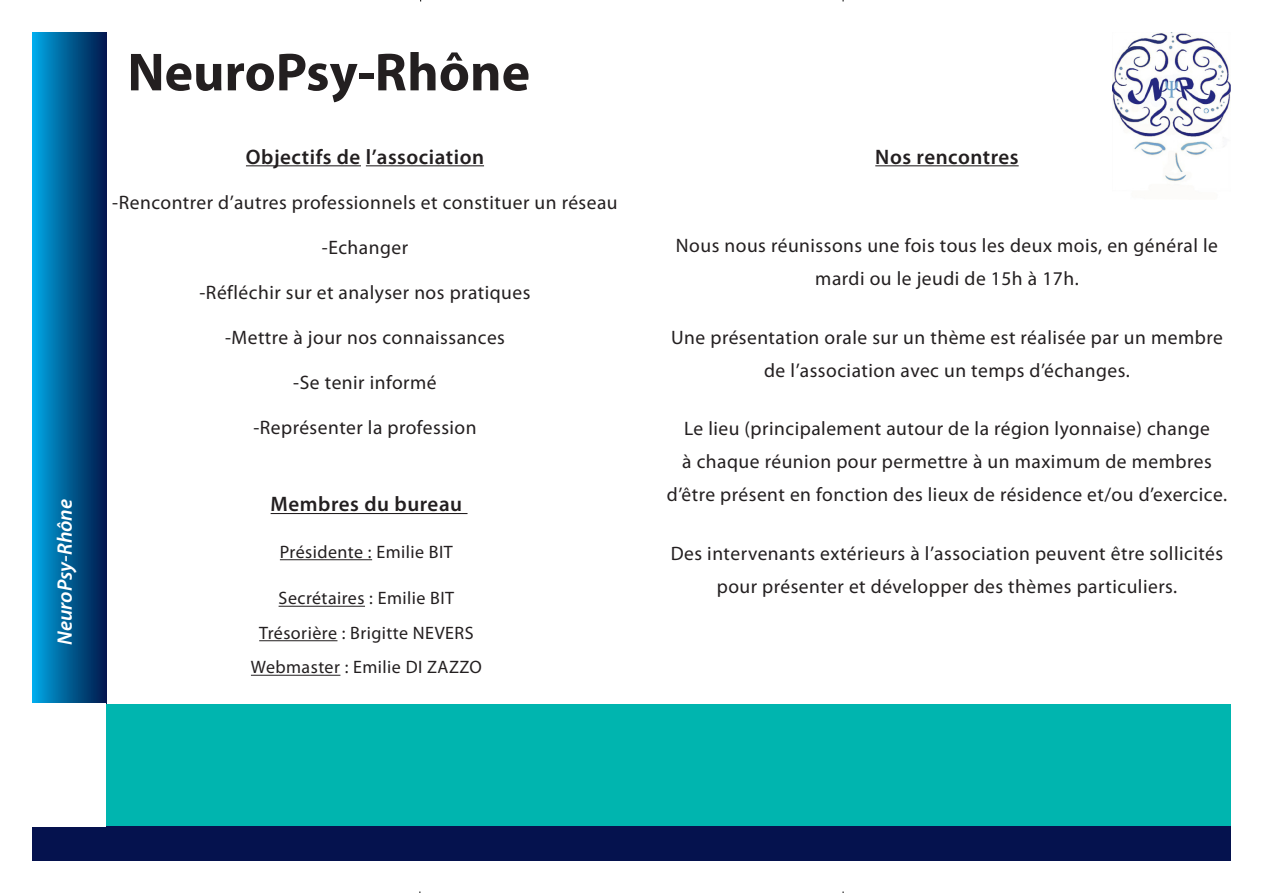
<style>
.page{position:relative;width:1263px;height:893px;background:#fff}
.page>*{position:absolute;margin:0;border:0;box-sizing:border-box;transform-origin:0 0}
.Titre_du_document{font:700 54px "Myriad Pro";color:#231f20}
.Intitulé_1{font:600 21px "Myriad Pro";letter-spacing:.025em;color:#231f20}
.Slogan{font:italic 600 21px "Myriad Pro";color:#fff}
.Corps{font:600 21px "Myriad Pro";letter-spacing:.025em;color:#231f20}
.Corps-2{font:19.5px/33px "Myriad Pro";letter-spacing:.025em;color:#231f20;text-align:center}
.Corps-3{font:18px "Myriad Pro";letter-spacing:.025em;color:#231f20}
</style>
<div class="page">
<div style="left:32px;top:32px;width:74px;height:673px;background:linear-gradient(to right,#00a8e5,#01184b)"></div>
<div style="left:106px;top:705px;width:1124px;height:125px;background:#00b5af"></div>
<div style="left:32px;top:826px;width:1198px;height:35px;background:#05124e"></div>
<hr style="left:875px;top:165px;width:144px;height:1px;background:#231f20">
<hr style="left:246px;top:165px;width:115px;height:1px;background:#231f20">
<hr style="left:366px;top:165px;width:118px;height:1px;background:#231f20">
<hr style="left:271px;top:513px;width:196px;height:1px;background:#231f20">
<hr style="left:280px;top:559px;width:92px;height:1px;background:#231f20">
<hr style="left:279px;top:606px;width:86px;height:1px;background:#231f20">
<hr style="left:259px;top:640px;width:78px;height:1px;background:#231f20">
<hr style="left:251px;top:675px;width:89px;height:1px;background:#231f20">
<div style="left:32px;top:703px;width:74px;height:124px;background:#fff"></div>
<img style="left:1112px;top:32px;width:118px;height:150px">
<p class="Slogan" style="left:51px;top:645px;width:147px;rotate:-90deg">NeuroPsy-Rhône</p>
<p class="Titre_du_document" style="left:127px;top:37px;width:404px">NeuroPsy-Rhône</p>
<p class="Intitulé_1" style="left:246px;top:143px;width:240px">Objectifs de l’association</p>
<p class="Corps-2" style="left:112px;top:185px;width:507px">-Rencontrer d’autres professionnels et constituer un réseau</p>
<p class="Corps-2" style="left:322px;top:230px;width:88px">-Echanger</p>
<p class="Corps-2" style="left:199px;top:275px;width:332px">-Réfléchir sur et analyser nos pratiques</p>
<p class="Corps-2" style="left:225px;top:320px;width:281px">-Mettre à jour nos connaissances</p>
<p class="Corps-2" style="left:293px;top:365px;width:145px">-Se tenir informé</p>
<p class="Corps-2" style="left:253px;top:410px;width:225px">-Représenter la profession</p>
<p class="Intitulé_1" style="left:271px;top:491px;width:193px">Membres du bureau</p>
<p class="Corps-3" style="left:280px;top:541px;width:174px">Présidente : Emilie BIT</p>
<p class="Corps-3" style="left:279px;top:587px;width:177px">Secrétaires : Emilie BIT</p>
<p class="Corps-3" style="left:259px;top:622px;width:216px">Trésorière : Brigitte NEVERS</p>
<p class="Corps-3" style="left:251px;top:656px;width:232px">Webmaster : Emilie DI ZAZZO</p>
<p class="Corps" style="left:875px;top:143px;width:145px">Nos rencontres</p>
<p class="Corps-2" style="left:676px;top:229px;width:543px">Nous nous réunissons une fois tous les deux mois, en général le mardi ou le jeudi de 15h à 17h.</p>
<p class="Corps-2" style="left:671px;top:320px;width:553px">Une présentation orale sur un thème est réalisée par un membre de l’association avec un temps d’échanges.</p>
<p class="Corps-2" style="left:667px;top:412px;width:562px">Le lieu (principalement autour de la région lyonnaise) change<br>à chaque réunion pour permettre à un maximum de membres d’être présent en fonction des lieux de résidence et/ou d’exercice.</p>
<p class="Corps-2" style="left:671px;top:536px;width:554px">Des intervenants extérieurs à l’association peuvent être sollicités pour présenter et développer des thèmes particuliers.</p>
</div>
